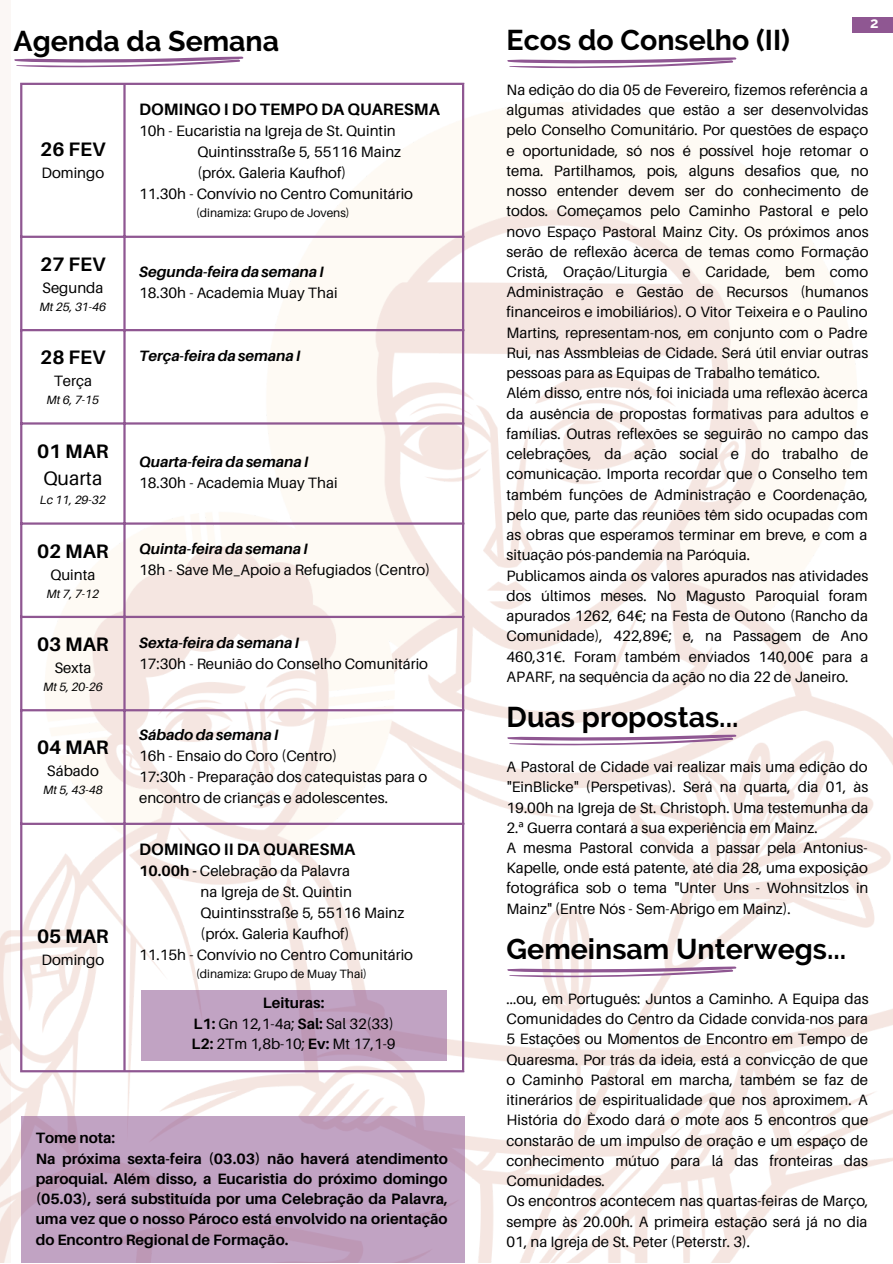
<style>
.page{position:relative;width:893px;height:1264px;background:#fff}
.page>*{position:absolute;margin:0;border:0;box-sizing:border-box;transform-origin:0 0}
.t1{font:700 28.5px "Raleway";color:#000}
.t2{font:700 19.5px "Aileron";color:#000}
.t3{font:19.5px "Aileron";color:#000}
.t4{font:700 16.5px "Aileron";color:#000}
.t5{font:15px/20.2px "Aileron";color:#000}
.t6{font:700 15px/20.2px "Aileron";color:#000}
.t7{font:italic 700 15px "Aileron";color:#000}
.t8{font:700 15px "Raleway";color:#fff}
.t9{font:italic 12px "Aileron";color:#000}
.t10{font:12px "Aileron";color:#000}
.s1{font-weight:700}
.s2{font-family:"Noto Sans"}
</style>
<div class="page">
<img style="left:11px;top:32px;width:881px;height:1230px">
<hr style="left:20px;top:85px;width:2px;height:985px;background:#8f5792">
<hr style="left:123px;top:85px;width:3px;height:985px;background:#8f5792">
<hr style="left:462px;top:85px;width:2px;height:985px;background:#8f5792">
<hr style="left:20px;top:83px;width:444px;height:2px;background:#8f5792">
<hr style="left:20px;top:236px;width:444px;height:2px;background:#8f5792">
<hr style="left:20px;top:329px;width:444px;height:2px;background:#8f5792">
<hr style="left:20px;top:422px;width:444px;height:2px;background:#8f5792">
<hr style="left:20px;top:522px;width:444px;height:2px;background:#8f5792">
<hr style="left:20px;top:615px;width:444px;height:3px;background:#8f5792">
<hr style="left:20px;top:709px;width:444px;height:2px;background:#8f5792">
<hr style="left:20px;top:822px;width:444px;height:3px;background:#8f5792">
<hr style="left:20px;top:1070px;width:444px;height:2px;background:#8f5792">
<svg style="left:14px;top:57px;width:230px;height:11px"></svg>
<div style="left:141px;top:990px;width:305px;height:70px;background:linear-gradient(to right,#c1a4c4,#bf9ebd)"></div>
<div style="left:851px;top:17px;width:41px;height:15px;background:#8f5792"></div>
<svg style="left:0;top:930px;width:11px;height:332px"></svg>
<div style="left:21px;top:1116px;width:444px;height:146px;background:linear-gradient(to right,#c0a1c0,#c1a2c1)"></div>
<svg style="left:506px;top:57px;width:231px;height:12px"></svg>
<svg style="left:506px;top:734px;width:231px;height:11px"></svg>
<svg style="left:506px;top:966px;width:231px;height:11px"></svg>
<h1 class="t1" style="left:14px;top:24px;width:267px">Agenda da Semana</h1>
<h2 class="t2" style="left:40px;top:137px;width:67px">26 FEV</h2>
<p class="t5" style="left:41px;top:162px;width:64px">Domingo</p>
<h2 class="t2" style="left:40px;top:252px;width:67px">27 FEV</h2>
<p class="t5" style="left:42px;top:277px;width:63px">Segunda</p>
<p class="t9" style="left:40px;top:299px;width:68px">Mt 25, 31-46</p>
<h2 class="t2" style="left:40px;top:345px;width:67px">28 FEV</h2>
<p class="t5" style="left:54px;top:371px;width:40px">Terça</p>
<p class="t9" style="left:47px;top:393px;width:54px">Mt 6, 7-15</p>
<h2 class="t2" style="left:37px;top:439px;width:73px">01 MAR</h2>
<h2 class="t3" style="left:43px;top:466px;width:61px">Quarta</h2>
<p class="t9" style="left:40px;top:492px;width:67px">Lc 11, 29-32</p>
<h2 class="t2" style="left:37px;top:539px;width:73px">02 MAR</h2>
<p class="t5" style="left:50px;top:564px;width:46px">Quinta</p>
<p class="t9" style="left:47px;top:586px;width:54px">Mt 7, 7-12</p>
<h2 class="t2" style="left:37px;top:632px;width:73px">03 MAR</h2>
<p class="t5" style="left:54px;top:657px;width:38px">Sexta</p>
<p class="t9" style="left:43px;top:679px;width:61px">Mt 5, 20-26</p>
<h2 class="t2" style="left:37px;top:735px;width:73px">04 MAR</h2>
<p class="t5" style="left:47px;top:760px;width:53px">Sábado</p>
<p class="t9" style="left:43px;top:782px;width:61px">Mt 5, 43-48</p>
<h2 class="t2" style="left:37px;top:924px;width:73px">05 MAR</h2>
<p class="t5" style="left:41px;top:949px;width:64px">Domingo</p>
<p class="t4" style="left:139px;top:99px;width:302px">DOMINGO I DO TEMPO DA QUARESMA</p>
<p class="t5" style="left:139px;top:120px;width:258px">10h - Eucaristia na Igreja de St. Quintin</p>
<p class="t5" style="left:197px;top:141px;width:205px">Quintinsstraße 5, 55116 Mainz</p>
<p class="t5" style="left:197px;top:162px;width:150px">(próx. Galeria Kaufhof)</p>
<p class="t5" style="left:139px;top:183px;width:275px">11.30h - Convívio no Centro Comunitário</p>
<p class="t10" style="left:196px;top:205px;width:155px">(dinamiza: Grupo de Jovens)</p>
<p class="t7" style="left:139px;top:263px;width:186px">Segunda-feira da semana I</p>
<p class="t5" style="left:139px;top:283px;width:200px">18.30h - Academia Muay Thai</p>
<p class="t7" style="left:139px;top:346px;width:163px">Terça-feira da semana I</p>
<p class="t7" style="left:139px;top:452px;width:171px">Quarta-feira da semana I</p>
<p class="t5" style="left:139px;top:472px;width:200px">18.30h - Academia Muay Thai</p>
<p class="t7" style="left:139px;top:539px;width:170px">Quinta-feira da semana I</p>
<p class="t5" style="left:139px;top:559px;width:292px">18h - Save Me_Apoio a Refugiados (Centro)</p>
<p class="t7" style="left:139px;top:634px;width:161px">Sexta-feira da semana I</p>
<p class="t5" style="left:139px;top:653px;width:290px">17:30h - Reunião do Conselho Comunitário</p>
<p class="t7" style="left:139px;top:725px;width:141px">Sábado da semana I</p>
<p class="t5" style="left:139px;top:744px;width:289px;line-height:21px">16h - Ensaio do Coro (Centro)<br>17:30h - Preparação dos catequistas para o encontro de crianças e adolescentes.</p>
<p class="t4" style="left:139px;top:839px;width:218px">DOMINGO II DA QUARESMA</p>
<p class="t5" style="left:139px;top:860px;width:212px"><span class="s1">10.00h -</span> Celebração da Palavra</p>
<p class="t5" style="left:201px;top:881px;width:153px">na Igreja de St. Quintin</p>
<p class="t5" style="left:201px;top:902px;width:205px">Quintinsstraße 5, 55116 Mainz</p>
<p class="t5" style="left:201px;top:923px;width:150px">(próx. Galeria Kaufhof)</p>
<p class="t5" style="left:139px;top:944px;width:275px">11.15h - Convívio no Centro Comunitário</p>
<p class="t10" style="left:196px;top:966px;width:172px">(dinamiza: Grupo de Muay Thai)</p>
<p class="t5" style="left:191px;top:992px;width:206px;text-align:center"><span class="s1">Leituras:<br>L1:</span> Gn 12,1-4a; <span class="s1">Sal:</span> Sal 32(33)<br><span class="s1">L2:</span> 2Tm 1,8b-10; <span class="s1">Ev:</span> Mt 17,1-9</p>
<p class="t6" style="left:36px;top:1127px;width:414px">Tome nota:<br>Na próxima sexta-feira (03.03) não haverá atendimento paroquial. Além disso, a Eucaristia do próximo domingo (05.03), será substituída por uma Celebração da Palavra, uma vez que o nosso Pároco está envolvido na orientação do Encontro Regional de Formação.</p>
<p class="t8" style="left:870px;top:14px;width:10px">2</p>
<h1 class="t1" style="left:506px;top:23px;width:285px">Ecos do Conselho (II)</h1>
<p class="t5" style="left:506px;top:79px;width:363px">Na edição do dia 05 de Fevereiro, fizemos referência a algumas atividades que estão a ser desenvolvidas pelo Conselho Comunitário. Por questões de espaço e oportunidade, só nos é possível hoje retomar o tema. Partilhamos, pois, alguns desafios que, no nosso entender devem ser do conhecimento de todos. Começamos pelo Caminho Pastoral e pelo novo Espaço Pastoral Mainz City. Os próximos anos serão de reflexão àcerca de temas como Formação Cristã, Oração/Liturgia e Caridade, bem como Administração e Gestão de Recursos (humanos financeiros e imobiliários). O Vitor Teixeira e o Paulino Martins, representam-nos, em conjunto com o Padre Rui, nas Assmbleias de Cidade. Será útil enviar outras pessoas para as Equipas de Trabalho temático.<br>Além disso, entre nós, foi iniciada uma reflexão àcerca da ausência de propostas formativas para adultos e famílias. Outras reflexões se seguirão no campo das celebrações, da ação social e do trabalho de comunicação. Importa recordar que o Conselho tem também funções de Administração e Coordenação, pelo que, parte das reuniões têm sido ocupadas com as obras que esperamos terminar em breve, e com a situação pós-pandemia na Paróquia.<br>Publicamos ainda os valores apurados nas atividades dos últimos meses. No Magusto Paroquial foram apurados 1262, 64€; na Festa de Outono (Rancho da Comunidade), 422,89€; e, na Passagem de Ano 460,31€. Foram também enviados 140,00€ para a APARF, na sequência da ação no dia 22 de Janeiro.</p>
<h1 class="t1" style="left:506px;top:700px;width:233px">Duas propostas...</h1>
<p class="t5" style="left:506px;top:756px;width:363px">A Pastoral de Cidade vai realizar mais uma edição do "EinBlicke" (Perspetivas). Será na quarta, dia 01, às 19.00h na Igreja de St. Christoph. Uma testemunha da 2.<span class="s2">ª</span> Guerra contará a sua experiência em Mainz.<br>A mesma Pastoral convida a passar pela Antonius-Kapelle, onde está patente, até dia 28, uma exposição fotográfica sob o tema "Unter Uns - Wohnsitzlos in Mainz" (Entre Nós - Sem-Abrigo em Mainz).</p>
<h1 class="t1" style="left:506px;top:932px;width:341px">Gemeinsam Unterwegs...</h1>
<p class="t5" style="left:506px;top:988px;width:363px">...ou, em Português: Juntos a Caminho. A Equipa das Comunidades do Centro da Cidade convida-nos para 5 Estações ou Momentos de Encontro em Tempo de Quaresma. Por trás da ideia, está a convicção de que o Caminho Pastoral em marcha, também se faz de itinerários de espiritualidade que nos aproximem. A História do Èxodo dará o mote aos 5 encontros que constarão de um impulso de oração e um espaço de conhecimento mútuo para lá das fronteiras das Comunidades.<br>Os encontros acontecem nas quartas-feiras de Março, sempre às 20.00h. A primeira estação será já no dia 01, na Igreja de St. Peter (Peterstr. 3).</p>
</div>
